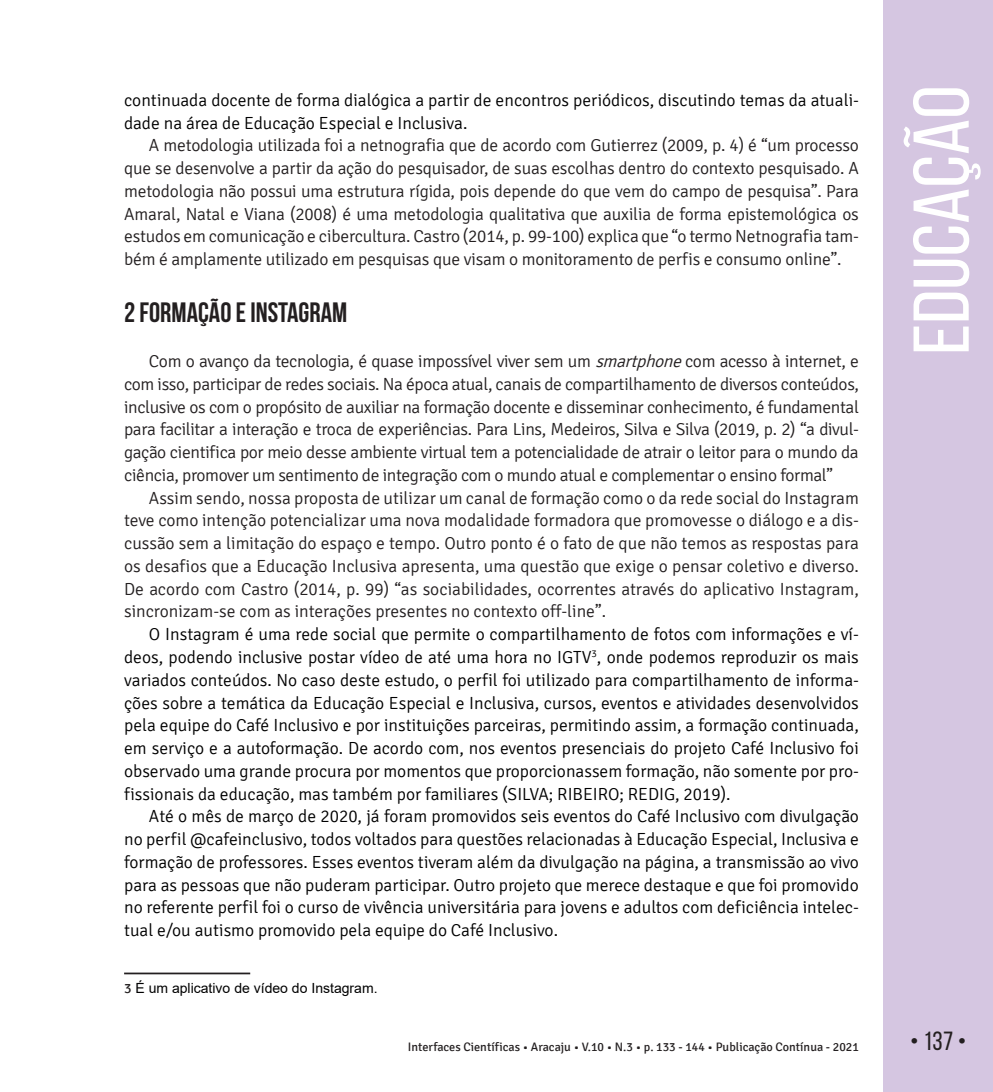
<style>
.page{position:relative;width:993px;height:1092px;background:#fff}
.page>*{position:absolute;margin:0;border:0;box-sizing:border-box;transform-origin:0 0}
.t1{font:78.75px "Bebas Neue";color:#fff;scale:1.09 1}
.t2{font:700 28px "Bebas Neue";color:#231f20}
.t3{font:26.25px "Bebas Neue";color:#231f20}
.t4{font:300 17.5px/22.8px "Signika";letter-spacing:-.01em;color:#231f20;text-align:justify}
.t5{font:300 17.5px/22.8px "Signika";color:#000001;text-align:justify}
.t6{font:14px "Arial";color:#000001}
.t7{font:12.25px "Signika";color:#231f20}
.s1{font-style:italic}
.s2{font-family:"Signika";color:#231f20}
</style>
<div class="page">
<div style="left:883px;top:0;width:109px;height:1091px;background:#d5c6e1"></div>
<hr style="left:124px;top:972px;width:126px;height:2px;background:#231f20">
<p class="t5" style="left:124px;top:89px;width:736px">continuada docente de forma dialógica a partir de encontros periódicos, discutindo temas da atuali&shy;dade na área de Educação Especial e Inclusiva.</p>
<p class="t4" style="left:124px;top:134px;width:736px;text-indent:25px">A metodologia utilizada foi a netnografia que de acordo com Gutierrez (2009, p. 4) é “um processo que se desenvolve a partir da aç ã o do pesquisador, de suas escolhas dentro do contexto pesquisado. A metodologia nã o possui uma estrutura rí gida, pois depende do que vem do campo de pesquisa”. Para Amaral, Natal e Viana (2008) é uma metodologia qualitativa que auxilia de forma epistemológica os estudos em comunicação e cibercultura. Castro (2014, p. 99-100) explica que “o termo Netnografia tam&shy;bém é amplamente utilizado em pesquisas que visam o monitoramento de perfis e consumo online”.</p>
<h2 class="t2" style="left:124px;top:296px;width:224px">2 FORMAÇÃO E INSTAGRAM</h2>
<p class="t4" style="left:124px;top:350px;width:736px;text-indent:25px">Com o avanço da tecnologia, é quase impossível viver sem um <span class="s1">smartphone</span>com acesso à internet, e com isso, participar de redes sociais. Na época atual, canais de compartilhamento de diversos conteúdos, inclusive os com o propósito de auxiliar na formação docente e disseminar conhecimento, é fundamental para facilitar a interação e troca de experiências. Para Lins, Medeiros, Silva e Silva (2019, p. 2) “a divul&shy;gação cientifica por meio desse ambiente virtual tem a potencialidade de atrair o leitor para o mundo da ciência, promover um sentimento de integração com o mundo atual e complementar o ensino formal”</p>
<p class="t4" style="left:124px;top:486px;width:736px;text-indent:25px">Assim sendo, nossa proposta de utilizar um canal de formação como o da rede social do Instagram teve como intenção potencializar uma nova modalidade formadora que promovesse o diálogo e a dis&shy;cussão sem a limitação do espaço e tempo. Outro ponto é o fato de que não temos as respostas para os desafios que a Educação Inclusiva apresenta, uma questão que exige o pensar coletivo e diverso.<br>De acordo com Castro (2014, p. 99) “as sociabilidades, ocorrentes através do aplicativo Instagram, sincronizam-se com as interaç õ es presentes no contexto off-line”.</p>
<p class="t5" style="left:124px;top:623px;width:736px;text-indent:25px">O Instagram é uma rede social que permite o compartilhamento de fotos com informações e ví&shy;deos, podendo inclusive postar vídeo de até uma hora no IGTV<sup>3</sup>, onde podemos reproduzir os mais variados conteúdos. No caso deste estudo, o perfil foi utilizado para compartilhamento de informa&shy;ções sobre a temática da Educação Especial e Inclusiva, cursos, eventos e atividades desenvolvidos pela equipe do Café Inclusivo e por instituições parceiras, permitindo assim, a formação continuada, em serviço e a autoformação. De acordo com, nos eventos presenciais do projeto Café Inclusivo foi observado uma grande procura por momentos que proporcionassem formação, não somente por pro&shy;fissionais da educação, mas também por familiares (SILVA; RIBEIRO; REDIG, 2019).</p>
<p class="t5" style="left:124px;top:805px;width:736px;text-indent:25px">Até o mês de março de 2020, já foram promovidos seis eventos do Café Inclusivo com divulgação no perfil @cafeinclusivo, todos voltados para questões relacionadas à Educação Especial, Inclusiva e formação de professores. Esses eventos tiveram além da divulgação na página, a transmissão ao vivo para as pessoas que não puderam participar. Outro projeto que merece destaque e que foi promovido no referente perfil foi o curso de vivência universitária para jovens e adultos com deficiência intelec&shy;tual e/ou autismo promovido pela equipe do Café Inclusivo.</p>
<p class="t6" style="left:124px;top:978px;width:255px"><span class="s2">3</span> É um aplicativo de vídeo do Instagram.</p>
<h1 class="t1" style="left:898px;top:355px;width:248px;rotate:-90deg">EDUCAÇÃO</h1>
<p class="t7" style="left:408px;top:1040px;width:452px">Interfaces Científicas • Aracaju • V.10 • N.3 • p. 133 - 144 • Publicação Contínua - 2021</p>
<h3 class="t3" style="left:909px;top:1026px;width:58px">• 137 •</h3>
</div>
